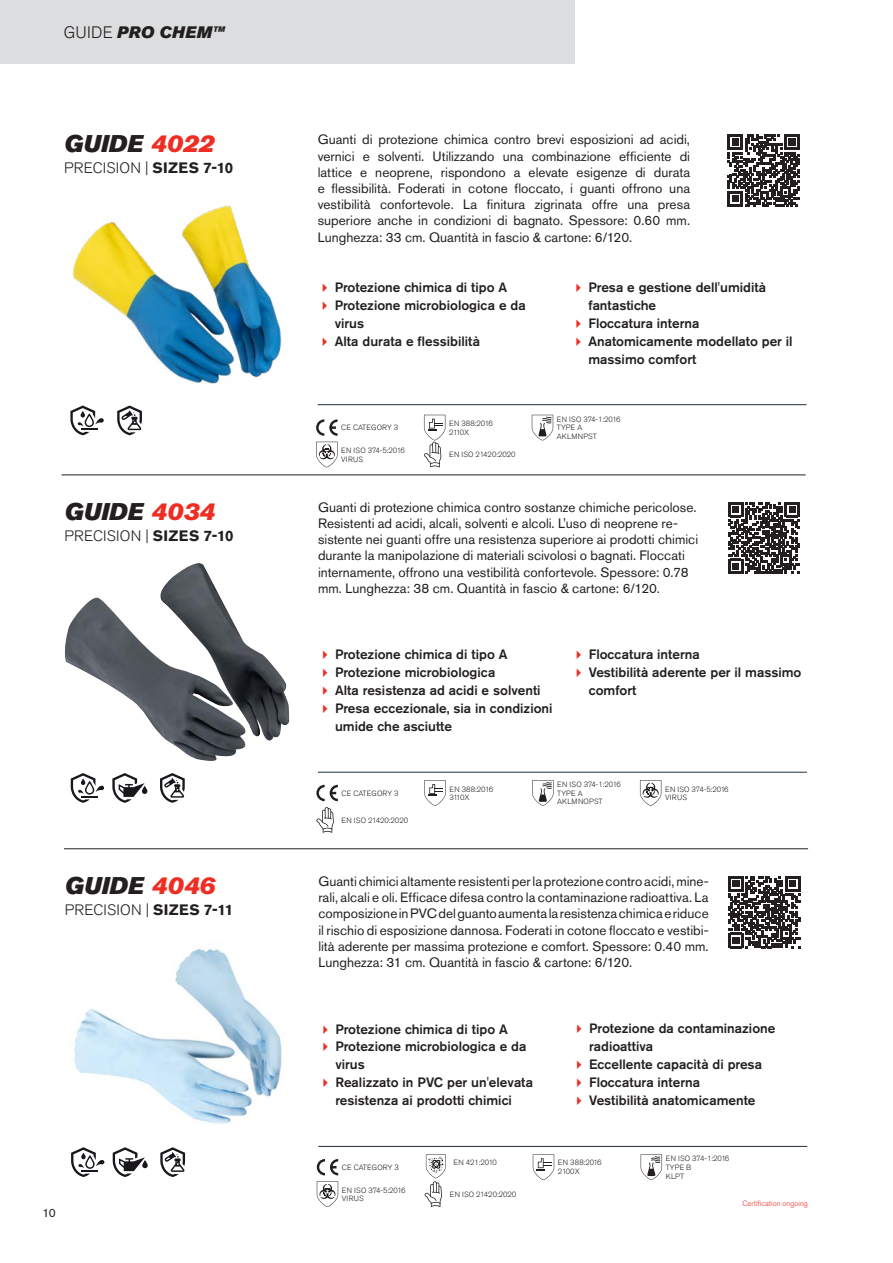
<style>
.page{position:relative;width:893px;height:1263px;background:#fff}
.page>*{position:absolute;margin:0;border:0;box-sizing:border-box;transform-origin:0 0}
.t1{font:italic 24px "Akzidenz Grotesk Pro Super";letter-spacing:.01em;color:#231f20}
.t2{font:italic 16.5px "Akzidenz Grotesk Pro Super";letter-spacing:.02em;color:#231f20}
.t3{font:300 15px "Akzidenz Grotesk Pro";letter-spacing:.015em;color:#231f20}
.t4{font:13.5px/16.2px "Akzidenz Grotesk Pro";color:#231f20;text-align:justify}
.t5{font:500 13.5px/18px "Akzidenz Grotesk Pro";color:#231f20}
.t6{font:12px "Akzidenz Grotesk Pro";color:#231f20}
.t7{font:8.55px "Arial";color:#0e0b10}
.t8{font:300 7.5px/8.7px "Akzidenz Grotesk Pro";letter-spacing:.005em;color:#231f20}
.t9{font:300 7.5px/8.7px "Akzidenz Grotesk Pro";letter-spacing:-.02em;color:#231f20}
.t10{font:300 7.5px "Akzidenz Grotesk Pro";color:#ee2e22}
.t11{font:300 7.5px/8.7px "Akzidenz Grotesk Pro";letter-spacing:-.025em;color:#231f20}
.s1{font-family:"Akzidenz Grotesk Pro";font-weight:300;font-style:normal}
.s2{color:#ee2e22}
.s3{font-weight:700}
</style>
<div class="page">
<div style="left:0;top:0;width:574px;height:64px;background:#dcdddf"></div>
<hr style="left:318px;top:404px;width:489px;height:1px;background:#222d3f">
<hr style="left:318px;top:772px;width:489px;height:1px;background:#222d3f">
<hr style="left:318px;top:1146px;width:489px;height:1px;background:#222d3f">
<img style="left:72px;top:205px;width:210px;height:179px">
<img style="left:64px;top:563px;width:226px;height:198px">
<img style="left:74px;top:941px;width:208px;height:183px">
<svg style="left:316px;top:419px;width:22px;height:17px"></svg>
<svg style="left:532px;top:415px;width:21px;height:25px"></svg>
<svg style="left:316px;top:442px;width:22px;height:25px"></svg>
<svg style="left:424px;top:415px;width:21px;height:52px"></svg>
<svg style="left:316px;top:785px;width:22px;height:16px"></svg>
<svg style="left:424px;top:780px;width:22px;height:26px"></svg>
<svg style="left:532px;top:780px;width:21px;height:26px"></svg>
<svg style="left:640px;top:780px;width:21px;height:26px"></svg>
<svg style="left:316px;top:807px;width:18px;height:26px"></svg>
<svg style="left:317px;top:1159px;width:21px;height:16px"></svg>
<svg style="left:533px;top:1154px;width:21px;height:26px"></svg>
<svg style="left:641px;top:1154px;width:21px;height:26px"></svg>
<svg style="left:317px;top:1181px;width:21px;height:26px"></svg>
<svg style="left:70px;top:405px;width:34px;height:30px"></svg>
<svg style="left:117px;top:405px;width:25px;height:30px"></svg>
<svg style="left:71px;top:773px;width:33px;height:30px"></svg>
<svg style="left:112px;top:773px;width:35px;height:30px"></svg>
<svg style="left:160px;top:773px;width:25px;height:30px"></svg>
<svg style="left:71px;top:1147px;width:33px;height:30px"></svg>
<svg style="left:113px;top:1147px;width:35px;height:30px"></svg>
<svg style="left:160px;top:1147px;width:25px;height:30px"></svg>
<hr style="left:64px;top:848px;width:744px;height:1px;background:#231f20">
<hr style="left:62px;top:474px;width:744px;height:1px;background:#231f20">
<svg style="left:425px;top:1154px;width:21px;height:53px"></svg>
<svg style="left:728px;top:134px;width:71px;height:72px"></svg>
<svg style="left:728px;top:502px;width:72px;height:72px"></svg>
<svg style="left:728px;top:876px;width:72px;height:72px"></svg>
<p class="t2" style="left:64px;top:22px;width:162px"><span class="s1">GUIDE</span> PRO CHEM™</p>
<h1 class="t1" style="left:64px;top:128px;width:151px">GUIDE <span class="s2">4022</span></h1>
<p class="t3" style="left:64px;top:158px;width:171px">PRECISION | <span class="s3">SIZES 7-10</span></p>
<h1 class="t1" style="left:65px;top:496px;width:152px">GUIDE <span class="s2">4034</span></h1>
<p class="t3" style="left:65px;top:526px;width:171px">PRECISION | <span class="s3">SIZES 7-10</span></p>
<h1 class="t1" style="left:65px;top:870px;width:152px">GUIDE <span class="s2">4046</span></h1>
<p class="t3" style="left:65px;top:900px;width:170px">PRECISION | <span class="s3">SIZES 7-11</span></p>
<p class="t6" style="left:43px;top:1205px;width:15px">10</p>
<p class="t4" style="left:318px;top:131px;width:374px">Guanti di protezione chimica contro brevi esposizioni ad acidi, vernici e solventi. Utilizzando una combinazione efficiente di lattice e neoprene, rispondono a elevate esigenze di durata e flessibilità. Foderati in cotone floccato, i guanti offrono una vestibilità confortevole. La finitura zigrinata offre una presa superiore anche in condizioni di bagnato. Spessore: 0.60 mm.<br>Lunghezza: 33 cm. Quantità in fascio &amp; cartone: 6/120.</p>
<p class="t5" style="left:335px;top:278px;width:192px">Protezione chimica di tipo A<br>Protezione microbiologica e da virus<br>Alta durata e flessibilità</p>
<p class="t5" style="left:588px;top:278px;width:206px">Presa e gestione dell'umidità fantastiche<br>Floccatura interna<br>Anatomicamente modellato per il massimo comfort</p>
<p class="t8" style="left:341px;top:423px;width:58px">CE CATEGORY 3</p>
<p class="t9" style="left:449px;top:419px;width:45px">EN 388:2016<br>2110X</p>
<p class="t8" style="left:557px;top:415px;width:65px">EN ISO 374-1:2016<br>TYPE A<br>AKLMNPST</p>
<p class="t8" style="left:341px;top:446px;width:65px">EN ISO 374-5:2016<br>VIRUS</p>
<p class="t8" style="left:449px;top:450px;width:68px">EN ISO 21420:2020</p>
<p class="t4" style="left:318px;top:499px;width:382px;text-align:left">Guanti di protezione chimica contro sostanze chimiche pericolose.<br>Resistenti ad acidi, alcali, solventi e alcoli. L'uso di neoprene re&shy;sistente nei guanti offre una resistenza superiore ai prodotti chimici durante la manipolazione di materiali scivolosi o bagnati. Floccati internamente, offrono una vestibilità confortevole. Spessore: 0.78 mm. Lunghezza: 38 cm. Quantità in fascio &amp; cartone: 6/120.</p>
<p class="t5" style="left:335px;top:645px;width:219px">Protezione chimica di tipo A<br>Protezione microbiologica<br>Alta resistenza ad acidi e solventi<br>Presa eccezionale, sia in condizioni umide che asciutte</p>
<p class="t5" style="left:589px;top:645px;width:214px">Floccatura interna<br>Vestibilità aderente per il massimo comfort</p>
<p class="t8" style="left:342px;top:789px;width:58px">CE CATEGORY 3</p>
<p class="t11" style="left:449px;top:784px;width:45px">EN 388:2016<br>3110X</p>
<p class="t8" style="left:557px;top:780px;width:65px">EN ISO 374-1:2016<br>TYPE A<br>AKLMNOPST</p>
<p class="t8" style="left:665px;top:784px;width:65px">EN ISO 374-5:2016<br>VIRUS</p>
<p class="t8" style="left:342px;top:816px;width:68px">EN ISO 21420:2020</p>
<p class="t4" style="left:318px;top:873px;width:392px">Guanti chimici altamente resistenti per la protezione contro acidi, mine&shy;rali, alcali e oli. Efficace difesa contro la contaminazione radioattiva. La composizione in PVC del guanto aumenta la resistenza chimica e riduce il rischio di esposizione dannosa. Foderati in cotone floccato e vestibi&shy;lità aderente per massima protezione e comfort. Spessore: 0.40 mm.<br>Lunghezza: 31 cm. Quantità in fascio &amp; cartone: 6/120.</p>
<p class="t5" style="left:335px;top:1019px;width:199px">Protezione chimica di tipo A<br>Protezione microbiologica e da virus<br>Realizzato in PVC per un'elevata resistenza ai prodotti chimici</p>
<p class="t5" style="left:589px;top:1019px;width:188px">Protezione da contaminazione radioattiva<br>Eccellente capacità di presa<br>Floccatura interna<br>Vestibilità anatomicamente</p>
<p class="t8" style="left:342px;top:1163px;width:58px">CE CATEGORY 3</p>
<p class="t8" style="left:558px;top:1158px;width:45px;line-height:9.3px">EN 388:2016<br>2100X</p>
<p class="t8" style="left:666px;top:1154px;width:65px">EN ISO 374-1:2016<br>TYPE B<br>KLPT</p>
<p class="t8" style="left:342px;top:1186px;width:65px">EN ISO 374-5:2016<br>VIRUS</p>
<p class="t8" style="left:450px;top:1190px;width:68px">EN ISO 21420:2020</p>
<p class="t7" style="left:448px;top:1155px;width:31px">EN 421</p>
<p class="t9" style="left:454px;top:1158px;width:45px">EN 421:2010</p>
<p class="t10" style="left:742px;top:1199px;width:67px">Certification ongoing</p>
</div>
